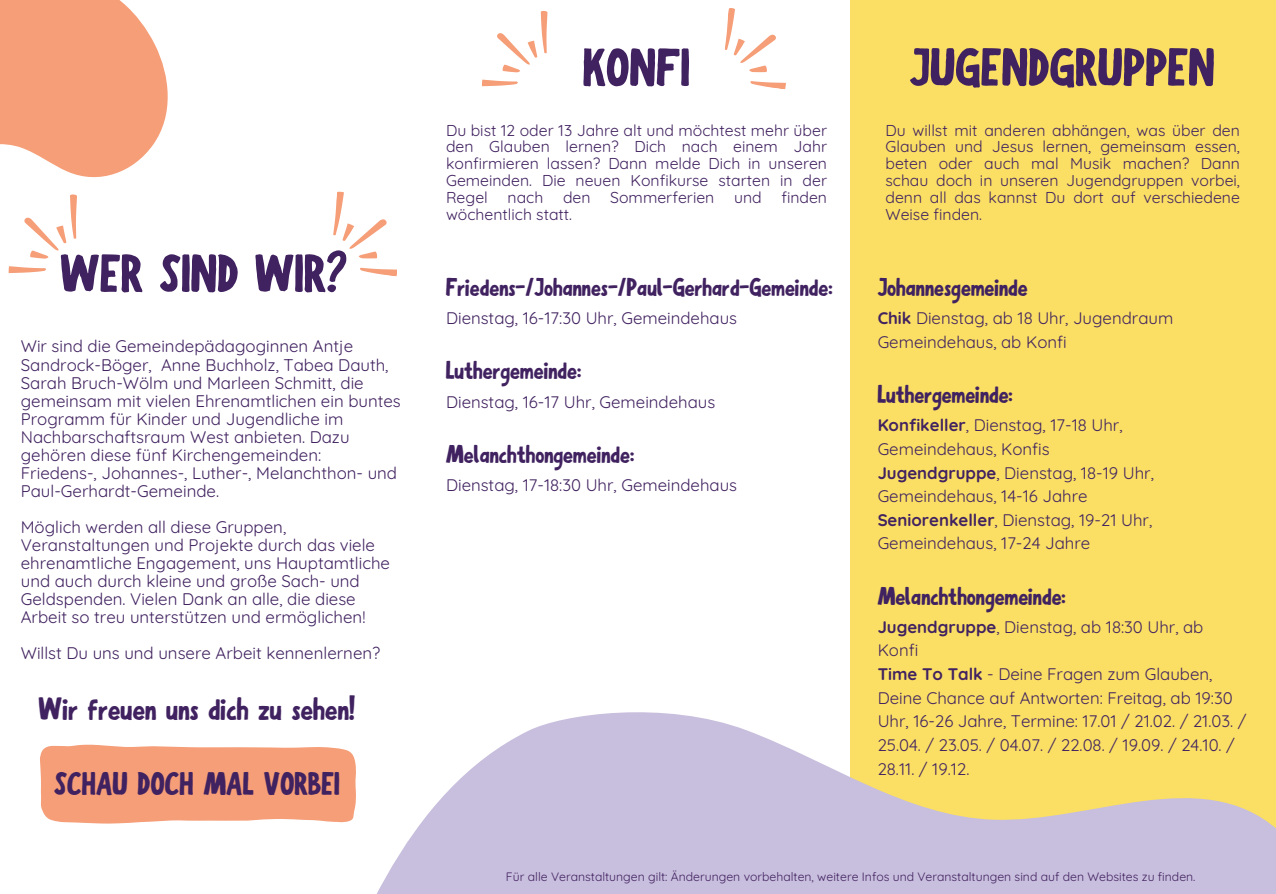
<style>
.page{position:relative;width:1276px;height:894px;background:#fff}
.page>*{position:absolute;margin:0;border:0;box-sizing:border-box;transform-origin:0 0}
.t1{font:53.55px "Boldoa Mat";color:#412260}
.t2{font:32.55px "Boldoa Mat";color:#412260}
.t3{font:32.25px "Boldoa Mat";color:#412260}
.t4{font:25.65px "Boldoa Mat";color:#412260}
.t5{font:16.8px/18px "Quicksand";color:#412260}
.t6{font:15.75px/16.8px "Quicksand";color:#412260;text-align:justify}
.t7{font:12.15px "Quicksand";color:#412260}
.s1{font-weight:700}
</style>
<div class="page">
<svg style="left:40px;top:744px;width:215px;height:79px;background:#f5a37f"></svg>
<svg style="left:0;top:0;width:168px;height:178px;background:#f6ab8a"></svg>
<svg style="left:360px;top:268px;width:37px;height:8px"></svg>
<svg style="left:333px;top:191px;width:54px;height:67px"></svg>
<svg style="left:9px;top:266px;width:37px;height:7px"></svg>
<svg style="left:24px;top:194px;width:53px;height:64px"></svg>
<div style="left:851px;top:0;width:425px;height:893px;background:#fadf64"></div>
<svg style="left:482px;top:80px;width:36px;height:6px"></svg>
<svg style="left:497px;top:11px;width:50px;height:61px"></svg>
<svg style="left:750px;top:81px;width:36px;height:8px"></svg>
<svg style="left:725px;top:8px;width:51px;height:64px"></svg>
<svg style="left:255px;top:699px;width:1021px;height:194px;fill:#c8bedd"></svg>
<h1 class="t1" style="left:61px;top:239px;width:289px">WER SIND WIR?</h1>
<p class="t5" style="left:21px;top:336px;width:381px">Wir sind die Gemeindepädagoginnen Antje Sandrock-Böger, Anne Buchholz, Tabea Dauth, Sarah Bruch-Wölm und Marleen Schmitt, die gemeinsam mit vielen Ehrenamtlichen ein buntes Programm für Kinder und Jugendliche im Nachbarschaftsraum West anbieten. Dazu gehören diese fünf Kirchengemeinden:<br>Friedens-, Johannes-, Luther-, Melanchthon- und Paul-Gerhardt-Gemeinde.</p>
<p class="t5" style="left:21px;top:516px;width:371px">Möglich werden all diese Gruppen, Veranstaltungen und Projekte durch das viele ehrenamtliche Engagement, uns Hauptamtliche und auch durch kleine und große Sach- und Geldspenden. Vielen Dank an alle, die diese Arbeit so treu unterstützen und ermöglichen!</p>
<p class="t5" style="left:21px;top:642px;width:361px">Willst Du uns und unsere Arbeit kennenlernen?</p>
<h3 class="t3" style="left:39px;top:687px;width:318px">Wir freuen uns dich zu sehen!</h3>
<h2 class="t2" style="left:54px;top:762px;width:287px">SCHAU DOCH MAL VORBEI</h2>
<h1 class="t1" style="left:583px;top:33px;width:109px">KONFI</h1>
<p class="t6" style="left:446px;top:120px;width:382px">Du bist 12 oder 13 Jahre alt und möchtest mehr über den Glauben lernen? Dich nach einem Jahr konfirmieren lassen? Dann melde Dich in unseren Gemeinden. Die neuen Konfikurse starten in der Regel</p>
<p class="t6" style="left:507px;top:187px;width:37px">nach</p>
<p class="t6" style="left:563px;top:187px;width:29px">den</p>
<p class="t6" style="left:610px;top:187px;width:106px">Sommerferien</p>
<p class="t6" style="left:734px;top:187px;width:29px">und</p>
<p class="t6" style="left:781px;top:187px;width:47px">finden</p>
<p class="t6" style="left:446px;top:204px;width:127px">wöchentlich statt.</p>
<h3 class="t4" style="left:446px;top:270px;width:388px">Friedens-/Johannes-/Paul-Gerhard-Gemeinde:</h3>
<p class="t5" style="left:446px;top:307px;width:292px">Dienstag, 16-17:30 Uhr, Gemeindehaus</p>
<h3 class="t4" style="left:446px;top:354px;width:137px">Luthergemeinde:</h3>
<p class="t5" style="left:446px;top:391px;width:271px">Dienstag, 16-17 Uhr, Gemeindehaus</p>
<h3 class="t4" style="left:446px;top:437px;width:190px">Melanchthongemeinde:</h3>
<p class="t5" style="left:446px;top:474px;width:292px">Dienstag, 17-18:30 Uhr, Gemeindehaus</p>
<h1 class="t1" style="left:910px;top:33px;width:307px">JUGENDGRUPPEN</h1>
<p class="t6" style="left:885px;top:120px;width:356px">Du willst mit anderen abhängen, was über den Glauben und Jesus lernen, gemeinsam essen, beten oder auch mal Musik machen? Dann schau doch in unseren Jugendgruppen vorbei, denn all das kannst Du dort auf verschiedene Weise finden.</p>
<h3 class="t4" style="left:877px;top:270px;width:152px">Johannesgemeinde</h3>
<p class="t5" style="left:877px;top:305px;width:297px;line-height:23.7px"><span class="s1">Chik</span> Dienstag, ab 18 Uhr, Jugendraum<br>Gemeindehaus, ab Konfi</p>
<h3 class="t4" style="left:877px;top:377px;width:137px">Luthergemeinde:</h3>
<p class="t5" style="left:877px;top:411px;width:278px;line-height:23.7px"><span class="s1">Konfikeller</span>, Dienstag, 17-18 Uhr,<br>Gemeindehaus, Konfis<br><span class="s1">Jugendgruppe</span>, Dienstag, 18-19 Uhr,<br>Gemeindehaus, 14-16 Jahre<br><span class="s1">Seniorenkeller</span>, Dienstag, 19-21 Uhr,<br>Gemeindehaus, 17-24 Jahre</p>
<h3 class="t4" style="left:877px;top:579px;width:190px">Melanchthongemeinde:</h3>
<p class="t5" style="left:877px;top:613px;width:370px;line-height:23.7px"><span class="s1">Jugendgruppe</span>, Dienstag, ab 18:30 Uhr, ab Konfi<br><span class="s1">Time To Talk</span> - Deine Fragen zum Glauben, Deine Chance auf Antworten: Freitag, ab 19:30<br>Uhr, 16-26 Jahre, Termine: 17.01 / 21.02. / 21.03. / 25.04. / 23.05. / 04.07. / 22.08. / 19.09. / 24.10. / 28.11. / 19.12.</p>
<p class="t7" style="left:506px;top:867px;width:691px">Für alle Veranstaltungen gilt: Änderungen vorbehalten, weitere Infos und Veranstaltungen sind auf den Websites zu finden.</p>
</div>
